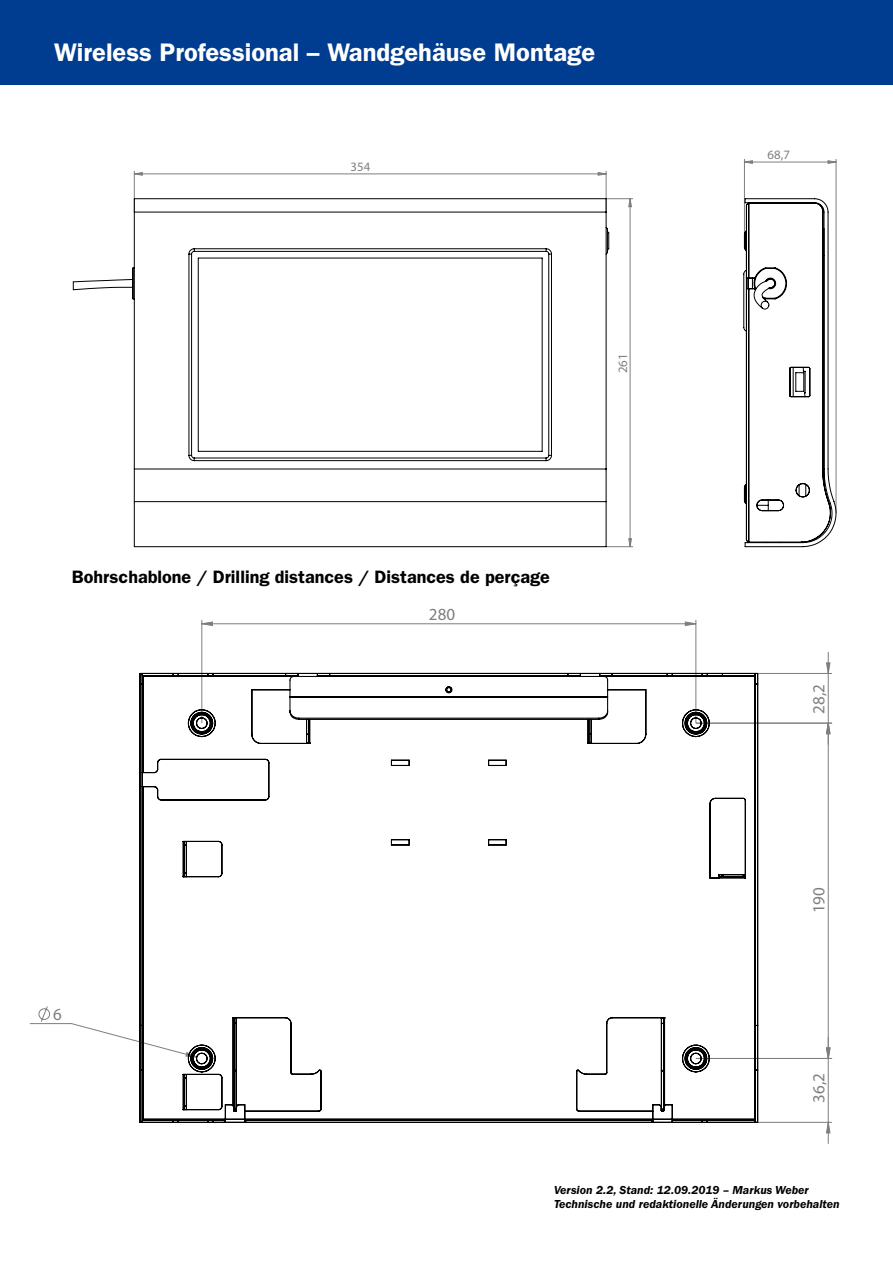
<style>
.page{position:relative;width:893px;height:1263px;background:#fff}
.page>*{position:absolute;margin:0;border:0;box-sizing:border-box;transform-origin:0 0}
.t1{font:600 25.5px "ITC Franklin Gothic Std";color:#fff}
.t2{font:600 18px "ITC Franklin Gothic Std";color:#000}
.t3{font:16.95px "Arial";color:#7d7f7d}
.t4{font:12.75px "Arial";color:#7d7f7d}
.t5{font:italic 600 12px/14.4px "ITC Franklin Gothic Std";color:#000}
</style>
<div class="page">
<div style="left:0;top:0;width:893px;height:85px;background:#003d90"></div>
<hr style="left:202px;top:620px;width:1px;height:103px;background:#7d7f7d">
<hr style="left:696px;top:620px;width:1px;height:103px;background:#7d7f7d">
<hr style="left:696px;top:1058px;width:136px;height:1px;background:#7d7f7d">
<hr style="left:756px;top:1122px;width:76px;height:1px;background:#7d7f7d">
<hr style="left:756px;top:673px;width:76px;height:1px;background:#7d7f7d">
<hr style="left:696px;top:723px;width:136px;height:1px;background:#7d7f7d">
<svg style="left:30px;top:1006px;width:109px;height:36px"></svg>
<svg style="left:201px;top:621px;width:495px;height:5px"></svg>
<svg style="left:826px;top:652px;width:5px;height:491px"></svg>
<svg style="left:139px;top:672px;width:620px;height:451px"></svg>
<hr style="left:134px;top:171px;width:1px;height:41px;background:#7d7f7d">
<hr style="left:606px;top:171px;width:1px;height:41px;background:#7d7f7d">
<hr style="left:744px;top:159px;width:1px;height:75px;background:#7d7f7d">
<hr style="left:836px;top:159px;width:1px;height:354px;background:#7d7f7d">
<svg style="left:134px;top:172px;width:473px;height:4px"></svg>
<svg style="left:610px;top:198px;width:23px;height:349px"></svg>
<svg style="left:745px;top:160px;width:91px;height:4px"></svg>
<svg style="left:72px;top:198px;width:538px;height:349px"></svg>
<svg style="left:743px;top:198px;width:94px;height:349px"></svg>
<h1 class="t1" style="left:54px;top:37px;width:543px">Wireless Professional – Wandgehäuse Montage</h1>
<p class="t4" style="left:351px;top:159px;width:21px">354</p>
<p class="t4" style="left:615px;top:373px;width:21px;rotate:-90deg">261</p>
<h2 class="t2" style="left:72px;top:566px;width:479px">Bohrschablone / Drilling distances / Distances de perçage</h2>
<h3 class="t3" style="left:429px;top:604px;width:28px">280</h3>
<h3 class="t3" style="left:53px;top:1003px;width:10px">6</h3>
<p class="t4" style="left:768px;top:147px;width:24px">68,7</p>
<h3 class="t3" style="left:808px;top:713px;width:31px;rotate:-90deg">28,2</h3>
<h3 class="t3" style="left:808px;top:913px;width:28px;rotate:-90deg">190</h3>
<h3 class="t3" style="left:808px;top:1102px;width:31px;rotate:-90deg">36,2</h3>
<p class="t5" style="left:554px;top:1183px;width:287px">Version 2.2, Stand: 12.09.2019 – Markus Weber<br>Technische und redaktionelle Änderungen vorbehalten</p>
</div>
